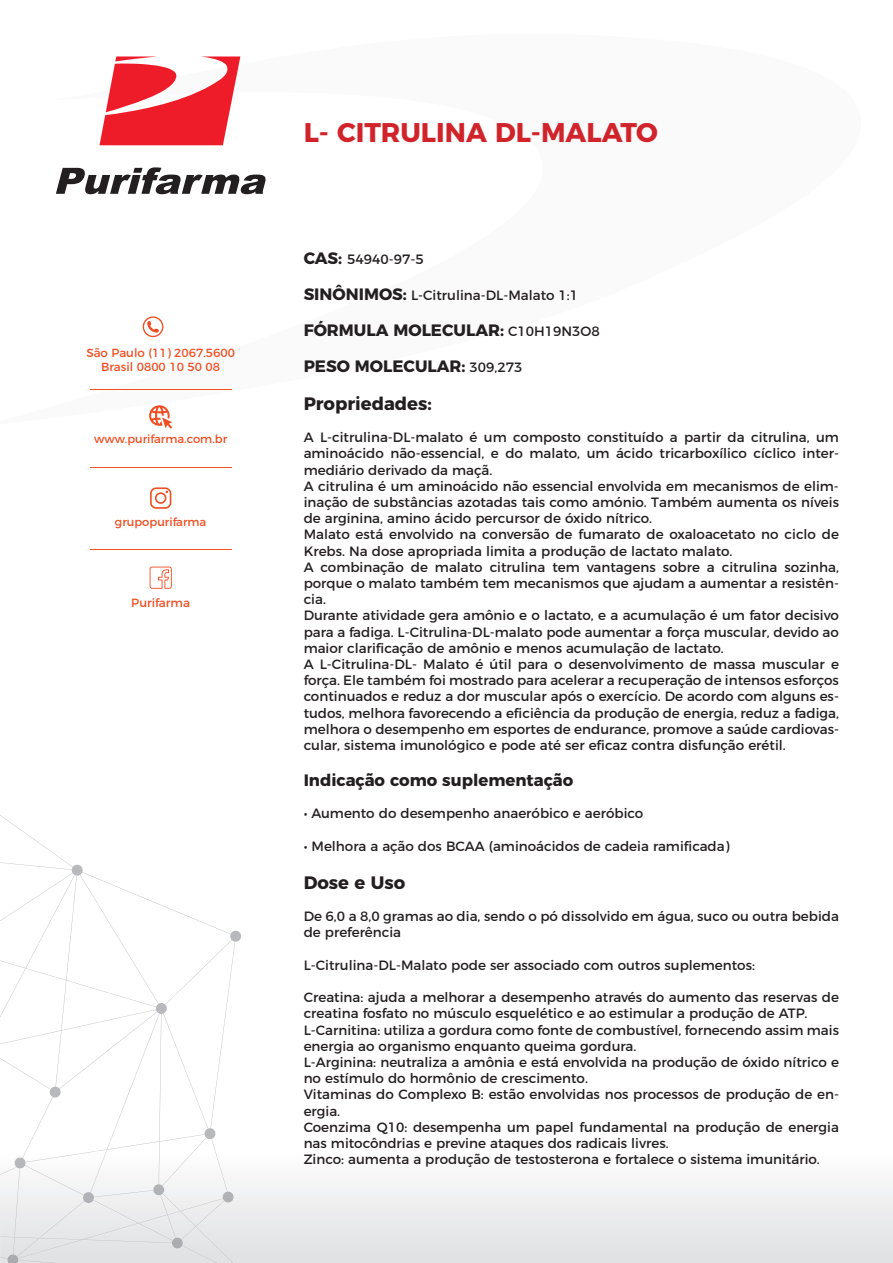
<style>
.page{position:relative;width:893px;height:1263px;background:#fff}
.page>*{position:absolute;margin:0;border:0;box-sizing:border-box;transform-origin:0 0}
.t1{font:700 27px "Montserrat";color:#d1232a}
.t2{font:700 18px "Montserrat";color:#231f20}
.t3{font:700 16.5px/36px "Montserrat";color:#231f20}
.t4{font:13.5px/16.2px "Montserrat";color:#231f20}
.t5{font:12px "Montserrat";color:#ef4f23}
.t6{font:11.85px/14.4px "Montserrat";color:#ef4f23;text-align:center}
.t7{font:11.55px "Montserrat";color:#ef4f23}
.s1{font-weight:700;font-size:16.5px}
.s2{font-weight:400;font-size:13.5px}
</style>
<div class="page">
<img style="left:18px;top:1198px;width:144px;height:60px">
<div style="left:93px;top:1200px;width:69px;height:41px;background:#e9eaeb"></div>
<div style="left:25px;top:1168px;width:59px;height:27px;background:#f4f5f5"></div>
<img style="left:90px;top:1168px;width:16px;height:24px">
<img style="left:215px;top:1168px;width:13px;height:24px">
<img style="left:162px;top:1168px;width:32px;height:18px">
<img style="left:160px;top:1195px;width:2px;height:43px">
<img style="left:162px;top:1193px;width:71px;height:70px">
<img style="left:159px;top:1168px;width:1px;height:16px">
<img style="left:13px;top:1175px;width:7px;height:79px">
<img style="left:0;top:1168px;width:26px;height:7px">
<svg style="left:83px;top:1192px;width:11px;height:11px"></svg>
<svg style="left:223px;top:1191px;width:11px;height:11px"></svg>
<svg style="left:0;top:1254px;width:18px;height:9px"></svg>
<svg style="left:0;top:815px;width:241px;height:353px"></svg>
<svg style="left:153px;top:1184px;width:11px;height:11px"></svg>
<svg style="left:172px;top:1237px;width:11px;height:11px"></svg>
<svg style="left:150px;top:487px;width:21px;height:22px"></svg>
<svg style="left:150px;top:567px;width:22px;height:22px"></svg>
<hr style="left:90px;top:389px;width:141px;height:1px;background:#ef4f23">
<hr style="left:90px;top:467px;width:141px;height:1px;background:#ef4f23">
<hr style="left:90px;top:549px;width:141px;height:1px;background:#ef4f23">
<svg style="left:100px;top:56px;width:140px;height:89px"></svg>
<svg style="left:56px;top:167px;width:210px;height:27px"></svg>
<svg style="left:143px;top:316px;width:20px;height:21px"></svg>
<svg style="left:149px;top:405px;width:23px;height:24px"></svg>
<p class="t6" style="left:86px;top:344px;width:150px">São Paulo (11) 2067.5600<br>Brasil 0800 10 50 08</p>
<p class="t7" style="left:94px;top:430px;width:135px">www.purifarma.com.br</p>
<p class="t7" style="left:115px;top:513px;width:93px">grupopurifarma</p>
<p class="t5" style="left:131px;top:593px;width:60px">Purifarma</p>
<h1 class="t1" style="left:304px;top:110px;width:356px">L- CITRULINA DL-MALATO</h1>
<p class="t4" style="left:304px;top:250px;width:122px"><span class="s1">CAS:</span> 54940-97-5</p>
<p class="t4" style="left:304px;top:286px;width:276px"><span class="s1">SINÔNIMOS:</span> L-Citrulina-DL-Malato 1:1</p>
<p class="t3" style="left:304px;top:311px;width:298px">FÓRMULA MOLECULAR: <span class="s2">C10H19N3O8<br></span>PESO MOLECULAR: <span class="s2">309,273</span></p>
<h2 class="t2" style="left:304px;top:389px;width:130px">Propriedades:</h2>
<p class="t4" style="left:304px;top:428px;width:537px">A L-citrulina-DL-malato é um composto constituído a partir da citrulina, um aminoácido não-essencial, e do malato, um ácido tricarboxílico cíclico inter&shy;mediário derivado da maçã.<br>A citrulina é um aminoácido não essencial envolvida em mecanismos de elim&shy;inação de substâncias azotadas tais como amónio. Também aumenta os níveis de arginina, amino ácido percursor de óxido nítrico.<br>Malato está envolvido na conversão de fumarato de oxaloacetato no ciclo de Krebs. Na dose apropriada limita a produção de lactato malato.<br>A combinação de malato citrulina tem vantagens sobre a citrulina sozinha, porque o malato também tem mecanismos que ajudam a aumentar a resistên&shy;cia.<br>Durante atividade gera amônio e o lactato, e a acumulação é um fator decisivo para a fadiga. L-Citrulina-DL-malato pode aumentar a força muscular, devido ao maior clarificação de amônio e menos acumulação de lactato.<br>A L-Citrulina-DL- Malato é útil para o desenvolvimento de massa muscular e força. Ele também foi mostrado para acelerar a recuperação de intensos esforços continuados e reduz a dor muscular após o exercício. De acordo com alguns es&shy;tudos, melhora favorecendo a eficiência da produção de energia, reduz a fadiga, melhora o desempenho em esportes de endurance, promove a saúde cardiovas&shy;cular, sistema imunológico e pode até ser eficaz contra disfunção erétil.</p>
<p class="t3" style="left:304px;top:761px;width:271px">Indicação como suplementação</p>
<p class="t4" style="left:304px;top:804px;width:341px">• Aumento do desempenho anaeróbico e aeróbico</p>
<p class="t4" style="left:304px;top:837px;width:427px">• Melhora a ação dos BCAA (aminoácidos de cadeia ramificada)</p>
<h2 class="t2" style="left:304px;top:867px;width:103px">Dose e Uso</h2>
<p class="t4" style="left:304px;top:907px;width:537px">De 6,0 a 8,0 gramas ao dia, sendo o pó dissolvido em água, suco ou outra bebida de preferência</p>
<p class="t4" style="left:304px;top:956px;width:453px">L-Citrulina-DL-Malato pode ser associado com outros suplementos:</p>
<p class="t4" style="left:304px;top:988px;width:537px">Creatina: ajuda a melhorar a desempenho através do aumento das reservas de creatina fosfato no músculo esquelético e ao estimular a produção de ATP.<br>L-Carnitina: utiliza a gordura como fonte de combustível, fornecendo assim mais energia ao organismo enquanto queima gordura.<br>L-Arginina: neutraliza a amônia e está envolvida na produção de óxido nítrico e no estímulo do hormônio de crescimento.<br>Vitaminas do Complexo B: estão envolvidas nos processos de produção de en&shy;ergia.<br>Coenzima Q10: desempenha um papel fundamental na produção de energia nas mitocôndrias e previne ataques dos radicais livres.<br>Zinco: aumenta a produção de testosterona e fortalece o sistema imunitário.</p>
</div>
